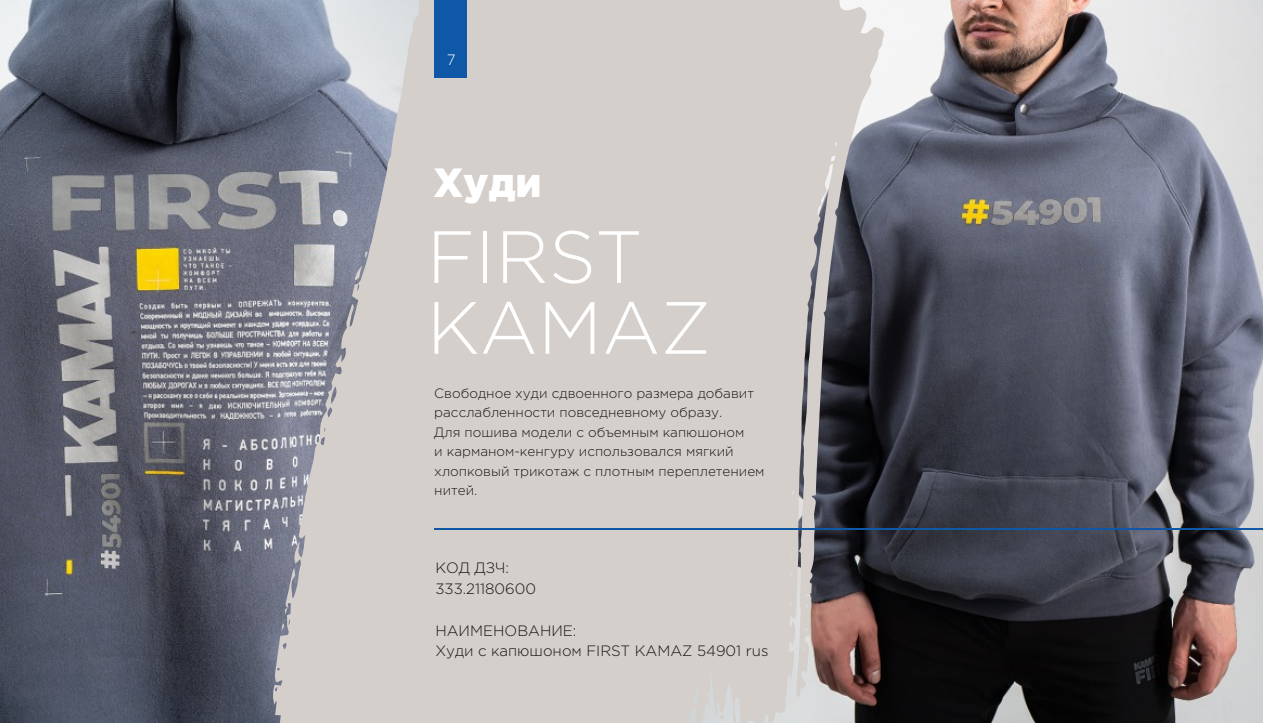
<style>
.page{position:relative;width:1263px;height:723px;background:#d4cfcb}
.page>*{position:absolute;margin:0;border:0;box-sizing:border-box;transform-origin:0 0}
.t1{font:300 73.8px/70.8px "Gotham Pro";color:#fff}
.t2{font:900 40.8px "Gotham Pro";color:#fff}
.t3{font:300 15px/20.7px "Gotham Pro";color:#151616}
.t4{font:300 15px "Gotham Pro";color:#fff}
.t5{font:300 13.5px/19.4px "Gotham Pro";color:#151616}
</style>
<div class="page">
<img style="left:0;top:0;width:419px;height:723px">
<img style="left:689px;top:0;width:574px;height:723px">
<div style="left:434px;top:0;width:33px;height:77px;background:#0e58a7"></div>
<hr style="left:434px;top:528px;width:829px;height:2px;background:#0e58a7">
<p class="t4" style="left:447px;top:54px;width:10px">7</p>
<h2 class="t2" style="left:433px;top:167px;width:110px">Худи</h2>
<h1 class="t1" style="left:427px;top:226px;width:286px">FIRST<br>KAMAZ</h1>
<p class="t5" style="left:434px;top:384px;width:332px">Свободное худи сдвоенного размера добавит расслабленности повседневному образу.<br>Для пошива модели с объемным капюшоном<br>и карманом-кенгуру использовался мягкий хлопковый трикотаж с плотным переплетением нитей.</p>
<p class="t3" style="left:435px;top:559px;width:102px">КОД ДЗЧ:<br>333.21180600</p>
<p class="t3" style="left:435px;top:621px;width:335px">НАИМЕНОВАНИЕ:<br>Худи с капюшоном FIRST KAMAZ 54901 rus</p>
</div>
